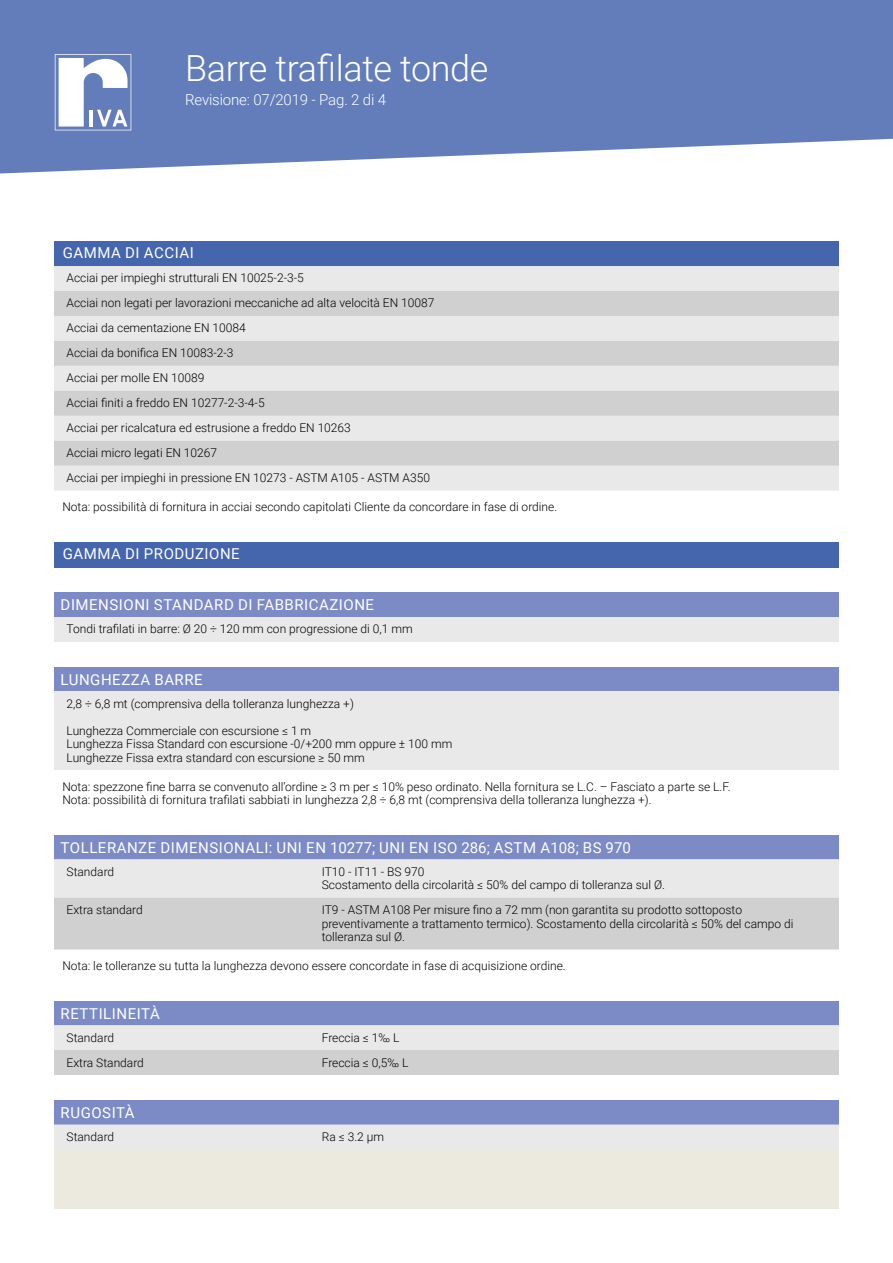
<style>
.page{position:relative;width:893px;height:1263px;background:#fff}
.page>*{position:absolute;margin:0;border:0;box-sizing:border-box;transform-origin:0 0}
.t1{font:300 36px "Roboto";letter-spacing:-.01em;color:#fff}
.t2{font:15px "Roboto";letter-spacing:.035em;color:#fff}
.t3{font:300 15px "Roboto";letter-spacing:-.01em;color:#fff}
.t4{font:300 12px/24.9px "Roboto";color:#000}
</style>
<div class="page">
<svg style="left:0;top:0;width:893px;height:173px;background:#718ac1"></svg>
<svg style="left:55px;top:54px;width:76px;height:76px"></svg>
<div style="left:54px;top:1150px;width:785px;height:59px;background:#eceade"></div>
<div style="left:54px;top:241px;width:785px;height:25px;background:#4565ad"></div>
<div style="left:54px;top:266px;width:785px;height:225px;background:#e9e9e9"></div>
<svg style="left:54px;top:291px;width:785px;height:175px;background:#dadada"></svg>
<div style="left:54px;top:542px;width:785px;height:25px;background:#4565ad"></div>
<div style="left:54px;top:593px;width:785px;height:24px;background:#7c8bc5"></div>
<div style="left:54px;top:617px;width:785px;height:25px;background:#e9e9e9"></div>
<div style="left:54px;top:667px;width:785px;height:24px;background:#7c8bc5"></div>
<div style="left:54px;top:691px;width:785px;height:79px;background:#e9e9e9"></div>
<div style="left:54px;top:835px;width:785px;height:24px;background:#7c8bc5"></div>
<svg style="left:54px;top:859px;width:785px;height:90px;background:#dadada"></svg>
<div style="left:54px;top:1001px;width:785px;height:24px;background:#7c8bc5"></div>
<svg style="left:54px;top:1025px;width:785px;height:50px;background:#dcdcdc"></svg>
<div style="left:54px;top:1100px;width:785px;height:24px;background:#7c8bc5"></div>
<div style="left:54px;top:1124px;width:785px;height:25px;background:#e9e9e9"></div>
<h1 class="t1" style="left:185px;top:43px;width:305px">Barre trafilate tonde</h1>
<p class="t3" style="left:185px;top:89px;width:202px">Revisione: 07/2019 - Pag. 2 di 4</p>
<p class="t2" style="left:63px;top:242px;width:133px">GAMMA DI ACCIAI</p>
<p class="t4" style="left:67px;top:265px;width:369px">Acciai per impieghi strutturali EN 10025-2-3-5<br>Acciai non legati per lavorazioni meccaniche ad alta velocità EN 10087<br>Acciai da cementazione EN 10084<br>Acciai da bonifica EN 10083-2-3<br>Acciai per molle EN 10089<br>Acciai finiti a freddo EN 10277-2-3-4-5<br>Acciai per ricalcatura ed estrusione a freddo EN 10263<br>Acciai micro legati EN 10267<br>Acciai per impieghi in pressione EN 10273 - ASTM A105 - ASTM A350</p>
<p class="t4" style="left:62px;top:494px;width:496px">Nota: possibilità di fornitura in acciai secondo capitolati Cliente da concordare in fase di ordine.</p>
<p class="t2" style="left:63px;top:543px;width:179px">GAMMA DI PRODUZIONE</p>
<p class="t2" style="left:61px;top:594px;width:315px">DIMENSIONI STANDARD DI FABBRICAZIONE</p>
<p class="t4" style="left:67px;top:616px;width:348px">Tondi trafilati in barre: Ø 20 ÷ 120 mm con progressione di 0,1 mm</p>
<p class="t2" style="left:61px;top:669px;width:144px">LUNGHEZZA BARRE</p>
<p class="t4" style="left:67px;top:690px;width:289px">2,8 ÷ 6,8 mt (comprensiva della tolleranza lunghezza +)</p>
<p class="t4" style="left:67px;top:723px;width:387px;line-height:13.5px">Lunghezza Commerciale con escursione ≤ 1 m<br>Lunghezza Fissa Standard con escursione -0/+200 mm oppure ± 100 mm<br>Lunghezze Fissa extra standard con escursione ≥ 50 mm</p>
<p class="t4" style="left:62px;top:779px;width:670px;line-height:13.5px">Nota: spezzone fine barra se convenuto all’ordine ≥ 3 m per ≤ 10% peso ordinato. Nella fornitura se L.C. – Fasciato a parte se L.F.<br>Nota: possibilità di fornitura trafilati sabbiati in lunghezza 2,8 ÷ 6,8 mt (comprensiva della tolleranza lunghezza +).</p>
<p class="t2" style="left:61px;top:837px;width:572px">TOLLERANZE DIMENSIONALI: UNI EN 10277; UNI EN ISO 286; ASTM A108; BS 970</p>
<p class="t4" style="left:67px;top:858px;width:49px">Standard</p>
<p class="t4" style="left:322px;top:864px;width:345px;line-height:13.5px">IT10 - IT11 - BS 970<br>Scostamento della circolarità ≤ 50% del campo di tolleranza sul Ø.</p>
<p class="t4" style="left:67px;top:897px;width:78px">Extra standard</p>
<p class="t4" style="left:322px;top:902px;width:473px;line-height:13.5px">IT9 - ASTM A108 Per misure fino a 72 mm (non garantita su prodotto sottoposto preventivamente a trattamento termico). Scostamento della circolarità ≤ 50% del campo di tolleranza sul Ø.</p>
<p class="t4" style="left:62px;top:953px;width:505px">Nota: le tolleranze su tutta la lunghezza devono essere concordate in fase di acquisizione ordine.</p>
<p class="t2" style="left:61px;top:1003px;width:101px">RETTILINEITÀ</p>
<p class="t4" style="left:67px;top:1024px;width:49px">Standard</p>
<p class="t4" style="left:322px;top:1024px;width:79px">Freccia ≤ 1‰ L</p>
<p class="t4" style="left:67px;top:1049px;width:79px">Extra Standard</p>
<p class="t4" style="left:322px;top:1049px;width:88px">Freccia ≤ 0,5‰ L</p>
<p class="t2" style="left:61px;top:1102px;width:76px">RUGOSITÀ</p>
<p class="t4" style="left:67px;top:1124px;width:49px">Standard</p>
<p class="t4" style="left:322px;top:1124px;width:64px">Ra ≤ 3.2 µm</p>
</div>
